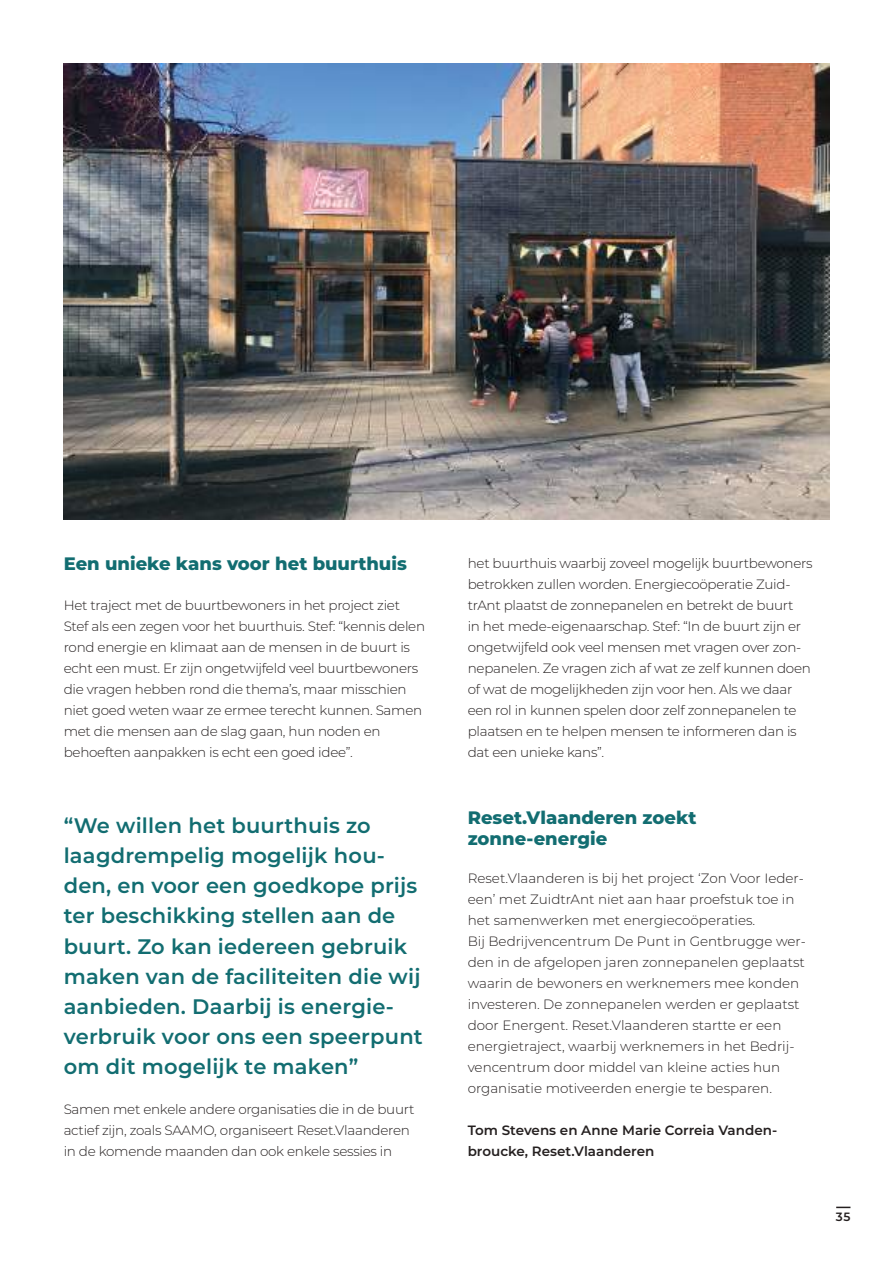
<style>
.page{position:relative;width:893px;height:1264px;background:#fff}
.page>*{position:absolute;margin:0;border:0;box-sizing:border-box;transform-origin:0 0}
.t1{font:600 21px/30px "Montserrat";letter-spacing:.01em;color:#126d71}
.t2{font:800 18px/21px "Montserrat";color:#126d71}
.t3{font:300 13.5px/21px "Montserrat";letter-spacing:-.02em;color:#241f1f}
.t4{font:300 13.5px/21px "Montserrat";color:#241f1f}
.t5{font:600 13.5px/21px "Montserrat";color:#241f1f}
.t6{font:600 12px "Montserrat";color:#241f1f}
</style>
<div class="page">
<img style="left:64px;top:64px;width:765px;height:456px">
<svg style="left:836px;top:1206px;width:14px;height:1px"></svg>
<h2 class="t2" style="left:64px;top:552px;width:345px">Een unieke kans voor het buurthuis</h2>
<p class="t3" style="left:64px;top:594px;width:363px">Het traject met de buurtbewoners in het project ziet Stef als een zegen voor het buurthuis. Stef: “kennis delen rond energie en klimaat aan de mensen in de buurt is echt een must. Er zijn ongetwijfeld veel buurtbewoners die vragen hebben rond die thema’s, maar misschien niet goed weten waar ze ermee terecht kunnen. Samen met die mensen aan de slag gaan, hun noden en behoeften aanpakken is echt een goed idee”.</p>
<p class="t1" style="left:64px;top:810px;width:361px">“We willen het buurthuis zo laagdrempelig mogelijk hou&shy;den, en voor een goedkope prijs ter beschikking stellen aan de buurt. Zo kan iedereen gebruik maken van de faciliteiten die wij aanbieden. Daarbij is energie&shy;verbruik voor ons een speerpunt om dit mogelijk te maken”</p>
<p class="t3" style="left:64px;top:1098px;width:352px">Samen met enkele andere organisaties die in de buurt actief zijn, zoals SAAMO, organiseert Reset.Vlaanderen in de komende maanden dan ook enkele sessies in</p>
<p class="t3" style="left:468px;top:552px;width:346px">het buurthuis waarbij zoveel mogelijk buurtbewoners betrokken zullen worden. Energiecoöperatie Zuid&shy;trAnt plaatst de zonnepanelen en betrekt de buurt<br>in het mede-eigenaarschap. Stef: “In de buurt zijn er ongetwijfeld ook veel mensen met vragen over zon&shy;nepanelen. Ze vragen zich af wat ze zelf kunnen doen of wat de mogelijkheden zijn voor hen. Als we daar een rol in kunnen spelen door zelf zonnepanelen te plaatsen en te helpen mensen te informeren dan is dat een unieke kans”.</p>
<h2 class="t2" style="left:468px;top:806px;width:230px">Reset.Vlaanderen zoekt zonne-energie</h2>
<p class="t4" style="left:468px;top:867px;width:340px">Reset.Vlaanderen is bij het project ‘Zon Voor Ieder&shy;een’ met ZuidtrAnt niet aan haar proefstuk toe in het samenwerken met energiecoöperaties.<br>Bij Bedrijvencentrum De Punt in Gentbrugge wer&shy;den in de afgelopen jaren zonnepanelen geplaatst waarin de bewoners en werknemers mee konden investeren. De zonnepanelen werden er geplaatst door Energent. Reset.Vlaanderen startte er een energietraject, waarbij werknemers in het Bedrij&shy;vencentrum door middel van kleine acties hun organisatie motiveerden energie te besparen.</p>
<p class="t5" style="left:468px;top:1119px;width:311px">Tom Stevens en Anne Marie Correia Vanden&shy;broucke, Reset.Vlaanderen</p>
<p class="t6" style="left:836px;top:1207px;width:16px">35</p>
</div>
